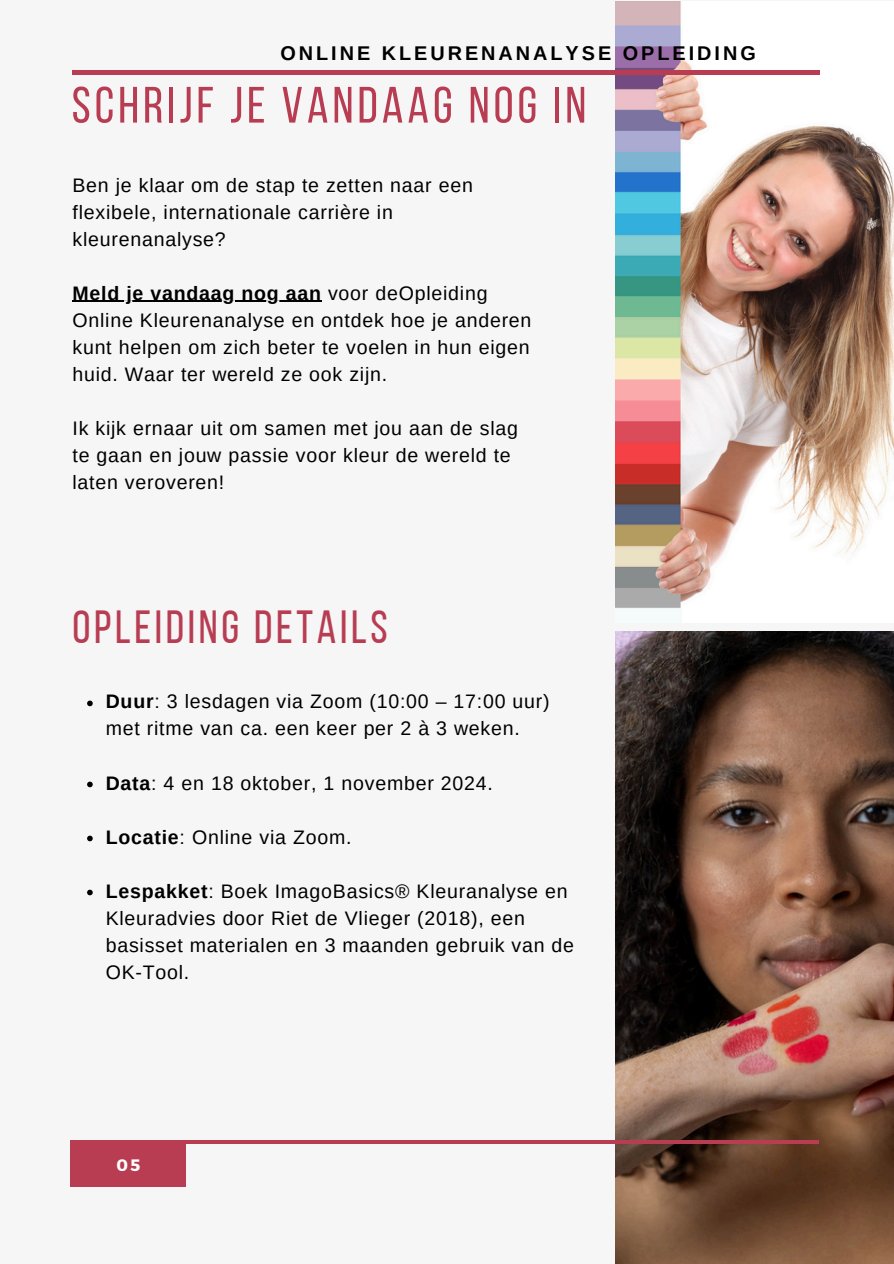
<style>
.page{position:relative;width:894px;height:1264px;background:#fff}
.page>*{position:absolute;margin:0;border:0;box-sizing:border-box;transform-origin:0 0}
.t1{font:51px "Bebas Neue";letter-spacing:.08em;color:#b83d53}
.t2{font:46.35px "Bebas Neue";letter-spacing:.08em;color:#b83d53}
.t3{font:700 19.8px "Arimo";letter-spacing:.15em;color:#000}
.t4{font:19.5px/27px "Arimo";letter-spacing:.04em;color:#000}
.t5{font:700 16.5px "Montserrat";color:#fff}
.s1{font-weight:700}
</style>
<div class="page">
<div style="left:0;top:0;width:893px;height:1263px;background:#f6f6f6"></div>
<img style="left:615px;top:2px;width:278px;height:606px">
<hr style="left:72px;top:71px;width:747px;height:3px;background:#b83d53">
<hr style="left:72px;top:301px;width:250px;height:1px;background:#000">
<img style="left:615px;top:631px;width:278px;height:632px">
<div style="left:71px;top:1140px;width:114px;height:46px;background:#b83d53"></div>
<hr style="left:71px;top:1140px;width:747px;height:3px;background:#b83d53">
<svg style="left:87px;top:700px;width:6px;height:6px"></svg>
<svg style="left:87px;top:781px;width:6px;height:6px"></svg>
<svg style="left:87px;top:835px;width:6px;height:6px"></svg>
<svg style="left:87px;top:889px;width:6px;height:6px"></svg>
<h1 class="t3" style="left:280px;top:42px;width:476px">ONLINE KLEURENANALYSE OPLEIDING</h1>
<p class="t1" style="left:72px;top:84px;width:516px">SCHRIJF JE VANDAAG NOG IN</p>
<h2 class="t4" style="left:72px;top:171px;width:402px">Ben je klaar om de stap te zetten naar een flexibele, internationale carrière in kleurenanalyse?</h2>
<p class="t4" style="left:72px;top:279px;width:460px"><span class="s1">Meld je vandaag nog aan</span> voor deOpleiding Online Kleurenanalyse en ontdek hoe je anderen kunt helpen om zich beter te voelen in hun eigen huid. Waar ter wereld ze ook zijn.</p>
<h1 class="t4" style="left:72px;top:414px;width:447px">Ik kijk ernaar uit om samen met jou aan de slag te gaan en jouw passie voor kleur de wereld te laten veroveren!</h1>
<p class="t2" style="left:72px;top:608px;width:317px">OPLEIDING DETAILS</p>
<p class="t4" style="left:106px;top:688px;width:445px"><span class="s1">Duur</span>: 3 lesdagen via Zoom (10:00 – 17:00 uur) met ritme van ca. een keer per 2 à 3 weken.</p>
<p class="t4" style="left:106px;top:769px;width:388px"><span class="s1">Data</span>: 4 en 18 oktober, 1 november 2024.</p>
<p class="t4" style="left:106px;top:823px;width:247px"><span class="s1">Locatie</span>: Online via Zoom.</p>
<p class="t4" style="left:106px;top:877px;width:470px"><span class="s1">Lespakket</span>: Boek ImagoBasics® Kleuranalyse en Kleuradvies door Riet de Vlieger (2018), een basisset materialen en 3 maanden gebruik van de OK-Tool.</p>
<p class="t5" style="left:116px;top:1153px;width:25px">05</p>
</div>
